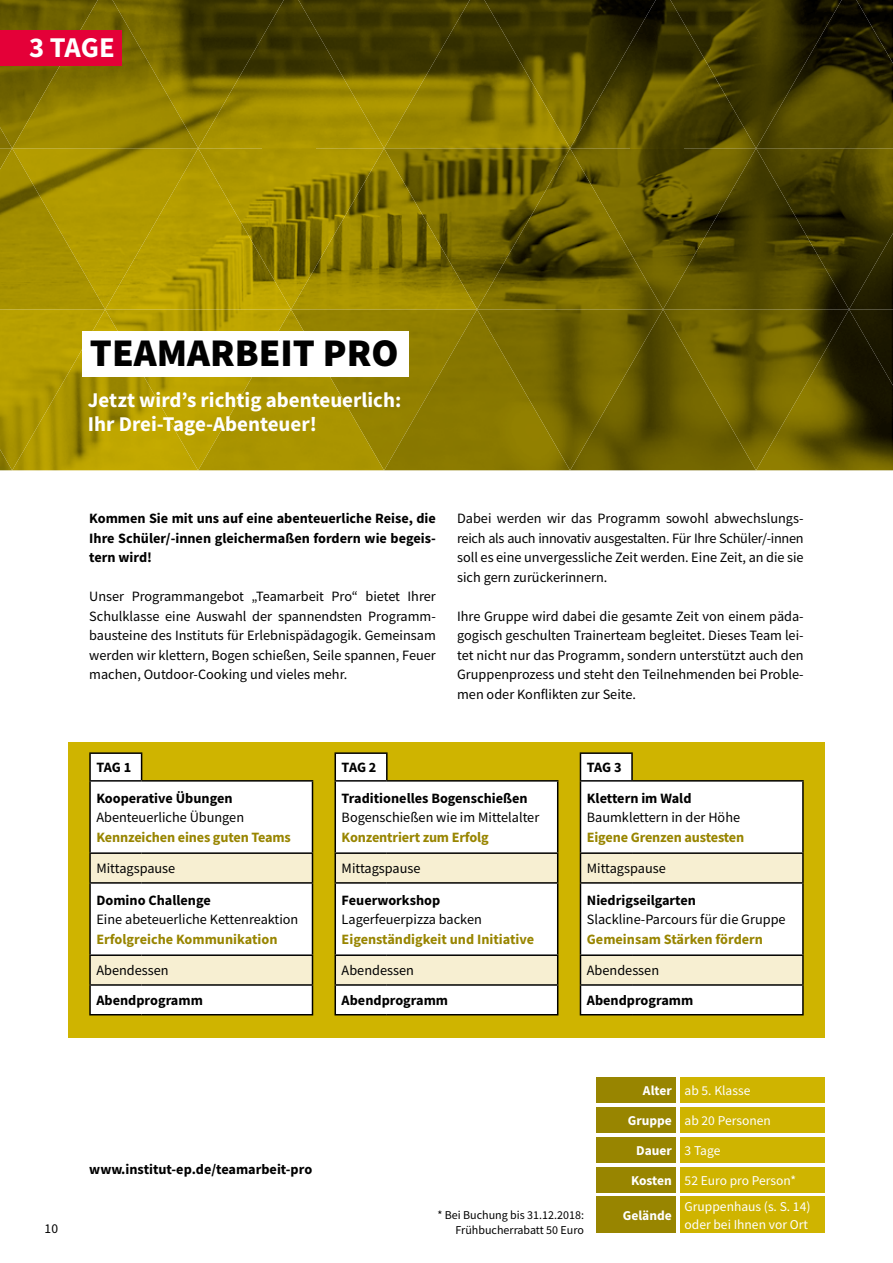
<style>
.page{position:relative;width:893px;height:1263px;background:#fff}
.page>*{position:absolute;margin:0;border:0;box-sizing:border-box;transform-origin:0 0}
.t1{font:900 39.15px "Source Sans Pro";color:#000}
.t2{font:700 28.65px "Source Sans Pro";color:#fff}
.t3{font:700 21px/24px "Source Sans Pro";color:#fff}
.t4{font:14.25px/19.5px "Source Sans Pro";color:#000;text-align:justify}
.t5{font:700 14.25px/30.5px "Source Sans Pro";color:#000}
.t6{font:700 14.25px "Source Sans Pro";letter-spacing:-.01em;color:#988500}
.t7{font:13.5px/18px "Source Sans Pro";color:#fff}
.t8{font:700 13.5px "Source Sans Pro";color:#fff}
.t9{font:13.5px "Source Sans Pro";color:#000}
.t10{font:12px "Source Sans Pro";color:#000}
</style>
<div class="page">
<img style="left:12px;top:0;width:881px;height:470px">
<img style="left:0;top:449px;width:12px;height:21px">
<img style="left:0;top:148px;width:12px;height:21px">
<img style="left:0;top:0;width:98px;height:148px">
<img style="left:112px;top:0;width:172px;height:148px">
<img style="left:670px;top:0;width:172px;height:148px">
<img style="left:484px;top:0;width:172px;height:148px">
<img style="left:298px;top:0;width:172px;height:148px">
<img style="left:856px;top:0;width:37px;height:63px">
<div style="left:68px;top:742px;width:757px;height:295px;background:#cfb400"></div>
<div style="left:83px;top:331px;width:326px;height:45px;background:#fff"></div>
<svg style="left:91px;top:753px;width:221px;height:99px;fill:#fff"></svg>
<hr style="left:89px;top:752px;width:53px;height:2px;background:#000">
<hr style="left:89px;top:754px;width:2px;height:26px;background:#000">
<svg style="left:141px;top:754px;width:1px;height:26px"></svg>
<hr style="left:89px;top:780px;width:53px;height:2px;background:#000">
<hr style="left:89px;top:782px;width:2px;height:70px;background:#000">
<hr style="left:142px;top:780px;width:171px;height:2px;background:#000">
<hr style="left:312px;top:782px;width:1px;height:70px;background:#000">
<hr style="left:89px;top:852px;width:53px;height:2px;background:#000">
<hr style="left:89px;top:854px;width:2px;height:28px;background:#000">
<hr style="left:142px;top:852px;width:171px;height:2px;background:#000">
<hr style="left:89px;top:882px;width:53px;height:2px;background:#000">
<hr style="left:89px;top:884px;width:2px;height:70px;background:#000">
<hr style="left:89px;top:954px;width:53px;height:2px;background:#000">
<hr style="left:89px;top:956px;width:2px;height:28px;background:#000">
<hr style="left:89px;top:984px;width:53px;height:2px;background:#000">
<hr style="left:89px;top:986px;width:2px;height:28px;background:#000">
<svg style="left:90px;top:853px;width:223px;height:161px;background:#f1eee4"></svg>
<hr style="left:89px;top:1014px;width:53px;height:1px;background:#000">
<hr style="left:142px;top:1014px;width:171px;height:1px;background:#000">
<svg style="left:336px;top:754px;width:221px;height:98px;fill:#fff"></svg>
<hr style="left:334px;top:752px;width:54px;height:2px;background:#000">
<hr style="left:334px;top:754px;width:2px;height:26px;background:#000">
<hr style="left:386px;top:754px;width:2px;height:26px;background:#000">
<hr style="left:334px;top:780px;width:53px;height:2px;background:#000">
<hr style="left:334px;top:782px;width:2px;height:70px;background:#000">
<hr style="left:387px;top:780px;width:171px;height:2px;background:#000">
<hr style="left:557px;top:782px;width:1px;height:70px;background:#000">
<hr style="left:334px;top:852px;width:53px;height:2px;background:#000">
<hr style="left:334px;top:854px;width:2px;height:28px;background:#000">
<hr style="left:387px;top:852px;width:171px;height:2px;background:#000">
<hr style="left:334px;top:882px;width:53px;height:2px;background:#000">
<hr style="left:334px;top:884px;width:2px;height:70px;background:#000">
<hr style="left:334px;top:954px;width:53px;height:2px;background:#000">
<hr style="left:334px;top:956px;width:2px;height:28px;background:#000">
<hr style="left:334px;top:984px;width:53px;height:2px;background:#000">
<hr style="left:334px;top:986px;width:2px;height:28px;background:#000">
<svg style="left:335px;top:853px;width:223px;height:161px;background:#f1eee4"></svg>
<hr style="left:334px;top:1014px;width:53px;height:1px;background:#000">
<hr style="left:387px;top:1014px;width:171px;height:1px;background:#000">
<svg style="left:581px;top:754px;width:221px;height:98px;fill:#fff"></svg>
<hr style="left:580px;top:752px;width:53px;height:2px;background:#000">
<svg style="left:580px;top:754px;width:1px;height:26px"></svg>
<hr style="left:631px;top:754px;width:2px;height:26px;background:#000">
<hr style="left:580px;top:780px;width:52px;height:2px;background:#000">
<hr style="left:580px;top:782px;width:1px;height:70px;background:#000">
<hr style="left:632px;top:780px;width:172px;height:2px;background:#000">
<hr style="left:802px;top:782px;width:2px;height:70px;background:#000">
<hr style="left:580px;top:852px;width:52px;height:2px;background:#000">
<hr style="left:632px;top:852px;width:172px;height:2px;background:#000">
<hr style="left:802px;top:854px;width:2px;height:28px;background:#000">
<hr style="left:632px;top:882px;width:172px;height:2px;background:#000">
<hr style="left:802px;top:884px;width:2px;height:70px;background:#000">
<hr style="left:632px;top:954px;width:172px;height:2px;background:#000">
<hr style="left:802px;top:956px;width:2px;height:28px;background:#000">
<svg style="left:580px;top:853px;width:223px;height:161px;background:#f3f0e6"></svg>
<hr style="left:632px;top:984px;width:172px;height:2px;background:#000">
<hr style="left:802px;top:986px;width:2px;height:28px;background:#000">
<hr style="left:580px;top:1014px;width:52px;height:1px;background:#000">
<hr style="left:632px;top:1014px;width:172px;height:1px;background:#000">
<div style="left:0;top:30px;width:121px;height:35px;background:#e40038"></div>
<div style="left:596px;top:1167px;width:80px;height:25px;background:#988500"></div>
<div style="left:596px;top:1137px;width:80px;height:25px;background:#988500"></div>
<div style="left:596px;top:1196px;width:80px;height:37px;background:#988500"></div>
<div style="left:680px;top:1167px;width:145px;height:25px;background:#cfb400"></div>
<div style="left:680px;top:1137px;width:145px;height:25px;background:#cfb400"></div>
<div style="left:596px;top:1077px;width:80px;height:26px;background:#988500"></div>
<div style="left:596px;top:1107px;width:80px;height:26px;background:#988500"></div>
<div style="left:680px;top:1077px;width:145px;height:26px;background:#cfb400"></div>
<div style="left:680px;top:1107px;width:145px;height:26px;background:#cfb400"></div>
<div style="left:680px;top:1196px;width:145px;height:37px;background:#cfb400"></div>
<h2 class="t2" style="left:29px;top:28px;width:87px">3 TAGE</h2>
<h1 class="t1" style="left:90px;top:326px;width:310px">TEAMARBEIT PRO</h1>
<h3 class="t3" style="left:88px;top:388px;width:315px">Jetzt wird’s richtig abenteuerlich:<br>Ihr Drei-Tage-Abenteuer!</h3>
<p class="t5" style="left:89px;top:508px;width:348px;line-height:19.5px;text-align:justify">Kommen Sie mit uns auf eine abenteuerliche Reise, die Ihre Schüler/-innen gleichermaßen fordern wie begeis&shy;tern wird!</p>
<p class="t4" style="left:89px;top:586px;width:348px">Unser Programmangebot „Teamarbeit Pro“ bietet Ihrer Schulklasse eine Auswahl der spannendsten Programm&shy;bausteine des Instituts für Erlebnispädagogik. Gemeinsam werden wir klettern, Bogen schießen, Seile spannen, Feuer machen, Outdoor-Cooking und vieles mehr.</p>
<p class="t4" style="left:457px;top:508px;width:348px">Dabei werden wir das Programm sowohl abwechslungs&shy;reich als auch innovativ ausgestalten. Für Ihre Schüler/-innen soll es eine unvergessliche Zeit werden. Eine Zeit, an die sie sich gern zurückerinnern.</p>
<p class="t4" style="left:457px;top:606px;width:348px">Ihre Gruppe wird dabei die gesamte Zeit von einem päda&shy;gogisch geschulten Trainerteam begleitet. Dieses Team lei&shy;tet nicht nur das Programm, sondern unterstützt auch den Gruppenprozess und steht den Teilnehmenden bei Proble&shy;men oder Konflikten zur Seite.</p>
<p class="t5" style="left:96px;top:752px;width:138px">TAG 1<br>Kooperative Übungen</p>
<p class="t4" style="left:96px;top:808px;width:149px">Abenteuerliche Ü bungen</p>
<p class="t6" style="left:96px;top:827px;width:196px">Kennzeichen eines guten Teams</p>
<p class="t4" style="left:96px;top:859px;width:80px">Mittagspause</p>
<p class="t5" style="left:96px;top:885px;width:116px">Domino Challenge</p>
<p class="t4" style="left:96px;top:910px;width:204px">Eine abeteuerliche Kettenreaktion</p>
<p class="t6" style="left:96px;top:929px;width:183px">Erfolgreiche Kommunikation</p>
<p class="t4" style="left:96px;top:961px;width:74px">Abendessen</p>
<p class="t5" style="left:96px;top:985px;width:108px">Abendprogramm</p>
<p class="t5" style="left:342px;top:752px;width:188px">TAG 2<br>Traditionelles Bogenschießen</p>
<p class="t4" style="left:342px;top:808px;width:199px">Bogenschießen wie im Mittelalter</p>
<p class="t6" style="left:342px;top:827px;width:149px">Konzentriert zum Erfolg</p>
<p class="t4" style="left:342px;top:859px;width:80px">Mittagspause</p>
<p class="t5" style="left:342px;top:885px;width:100px">Feuerworkshop</p>
<p class="t4" style="left:342px;top:910px;width:142px">Lagerfeuerpizza backen</p>
<p class="t6" style="left:342px;top:929px;width:194px">Eigenständigkeit und Initiative</p>
<p class="t4" style="left:342px;top:961px;width:74px">Abendessen</p>
<p class="t5" style="left:342px;top:985px;width:108px">Abendprogramm</p>
<p class="t5" style="left:89px;top:1153px;width:224px">www.institut-ep.de/teamarbeit-pro</p>
<p class="t5" style="left:587px;top:752px;width:106px">TAG 3<br>Klettern im Wald</p>
<p class="t4" style="left:587px;top:808px;width:155px">Baumklettern in der Höhe</p>
<p class="t6" style="left:587px;top:827px;width:159px">Eigene Grenzen austesten</p>
<p class="t4" style="left:587px;top:859px;width:80px">Mittagspause</p>
<p class="t5" style="left:587px;top:885px;width:111px">Niedrigseilgarten</p>
<p class="t4" style="left:587px;top:910px;width:200px">Slackline-Parcours für die Gruppe</p>
<p class="t6" style="left:587px;top:929px;width:178px">Gemeinsam Stärken fördern</p>
<p class="t4" style="left:587px;top:961px;width:74px">Abendessen</p>
<p class="t5" style="left:587px;top:985px;width:108px">Abendprogramm</p>
<p class="t8" style="left:643px;top:1082px;width:30px">Alter</p>
<p class="t8" style="left:628px;top:1111px;width:46px">Gruppe</p>
<p class="t7" style="left:685px;top:1082px;width:67px">ab 5. Klasse</p>
<p class="t7" style="left:685px;top:1111px;width:88px">ab 20 Personen</p>
<p class="t8" style="left:636px;top:1141px;width:37px">Dauer</p>
<p class="t7" style="left:685px;top:1141px;width:37px">3 Tage</p>
<p class="t8" style="left:631px;top:1171px;width:42px">Kosten</p>
<p class="t7" style="left:685px;top:1171px;width:113px">52 Euro pro Person*</p>
<p class="t10" style="left:437px;top:1207px;width:148px">* Bei Buchung bis 31.12.2018:</p>
<p class="t9" style="left:45px;top:1220px;width:15px">10</p>
<p class="t10" style="left:455px;top:1222px;width:130px">Frühbucherrabatt 50 Euro</p>
<p class="t8" style="left:623px;top:1206px;width:51px">Gelände</p>
<p class="t7" style="left:685px;top:1197px;width:127px">Gruppenhaus (s. S. 14) oder bei Ihnen vor Ort</p>
</div>
